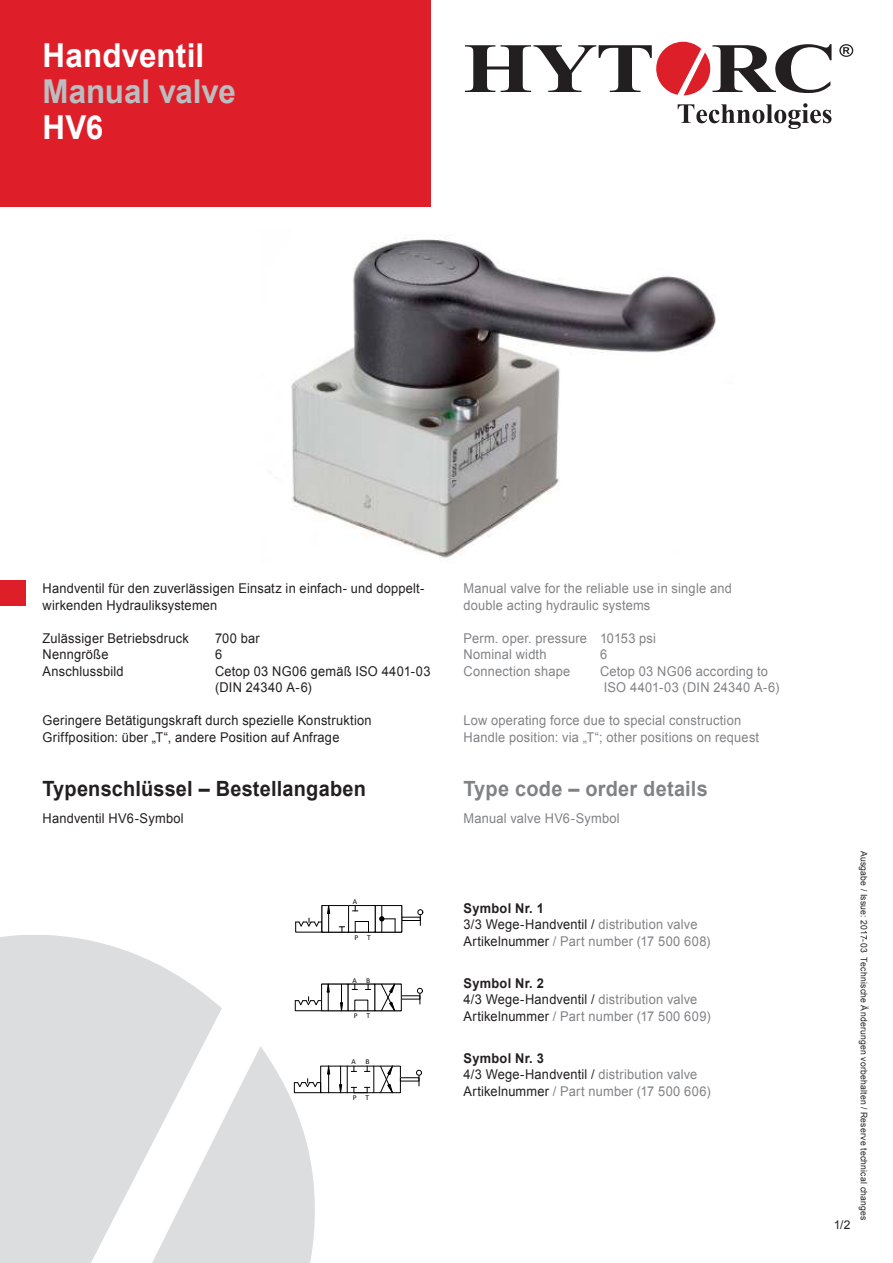
<style>
.page{position:relative;width:893px;height:1263px;background:#fff}
.page>*{position:absolute;margin:0;border:0;box-sizing:border-box;transform-origin:0 0}
.t1{font:700 33px "Arial";letter-spacing:.005em;color:#fff;scale:.95 1}
.t2{font:700 33px "Arial";letter-spacing:-.005em;color:#bcbdc0;scale:.95 1}
.t3{font:700 21px "Arial";letter-spacing:.01em;color:#231f20;scale:.95 1}
.t4{font:700 21px "Arial";letter-spacing:.01em;color:#808285;scale:.95 1}
.t5{font:13.5px/16.5px "Arial";letter-spacing:.015em;color:#808285;scale:.95 1}
.t6{font:13.5px/16.5px "Arial";letter-spacing:.015em;color:#231f20;scale:.95 1}
.t7{font:12px "Arial";color:#231f20}
.t8{font:9px "Arial";letter-spacing:.03em;color:#231f20;scale:.95 1}
.t9{font:7.5px "Calibri";color:#000}
.s1{font-weight:700;color:#231f20}
.s2{color:#231f20}
</style>
<div class="page">
<svg style="left:0;top:935px;width:222px;height:328px;background:#e0e1e3"></svg>
<svg style="left:39px;top:1046px;width:276px;height:217px;fill:#dcdddf"></svg>
<div style="left:0;top:580px;width:26px;height:26px;background:#de1f29"></div>
<div style="left:402px;top:917px;width:18px;height:4px;border:1px solid #000"></div>
<svg style="left:418px;top:909px;width:5px;height:16px"></svg>
<div style="left:322px;top:905px;width:27px;height:27px;border:1px solid #000"></div>
<svg style="left:295px;top:905px;width:35px;height:27px"></svg>
<div style="left:375px;top:905px;width:27px;height:27px;border:1px solid #000"></div>
<svg style="left:375px;top:905px;width:21px;height:27px"></svg>
<svg style="left:339px;top:905px;width:30px;height:27px"></svg>
<svg style="left:417px;top:988px;width:5px;height:16px"></svg>
<svg style="left:295px;top:984px;width:35px;height:27px"></svg>
<svg style="left:381px;top:984px;width:14px;height:27px"></svg>
<svg style="left:340px;top:984px;width:17px;height:27px"></svg>
<svg style="left:365px;top:984px;width:10px;height:27px"></svg>
<svg style="left:279px;top:1053px;width:143px;height:49px"></svg>
<div style="left:0;top:0;width:431px;height:207px;background:#de1f29"></div>
<svg style="left:465px;top:42px;width:366px;height:53px"></svg>
<svg style="left:839px;top:44px;width:14px;height:13px"></svg>
<svg style="left:678px;top:103px;width:153px;height:26px"></svg>
<img style="left:291px;top:236px;width:425px;height:323px">
<h1 class="t1" style="left:43px;top:43px;width:172px">Handventil</h1>
<h1 class="t2" style="left:43px;top:79px;width:205px">Manual valve</h1>
<h1 class="t1" style="left:43px;top:115px;width:66px">HV6</h1>
<p class="t6" style="left:43px;top:581px;width:403px">Handventil für den zuverlässigen Einsatz in einfach- und doppelt&shy;wirkenden Hydrauliksystemen</p>
<p class="t6" style="left:43px;top:631px;width:156px">Zulässiger Betriebsdruck</p>
<p class="t6" style="left:215px;top:631px;width:49px">700 bar</p>
<p class="t6" style="left:43px;top:647px;width:71px">Nenngröße</p>
<p class="t6" style="left:215px;top:647px;width:9px">6</p>
<p class="t6" style="left:43px;top:664px;width:87px">Anschlussbild</p>
<p class="t6" style="left:215px;top:664px;width:228px">Cetop 03 NG06 gemäß ISO 4401-03 (DIN 24340 A-6)</p>
<p class="t6" style="left:43px;top:713px;width:348px">Geringere Betätigungskraft durch spezielle Konstruktion<br>Griffposition: über „T“, andere Position auf Anfrage</p>
<h2 class="t3" style="left:43px;top:780px;width:342px">Typenschlüssel – Bestellangaben</h2>
<p class="t6" style="left:43px;top:811px;width:150px">Handventil HV6-Symbol</p>
<p class="t9" style="left:353px;top:897px;width:6px">A</p>
<p class="t9" style="left:354px;top:932px;width:18px">P T</p>
<p class="t9" style="left:352px;top:975px;width:6px">A</p>
<p class="t9" style="left:366px;top:975px;width:6px">B</p>
<p class="t9" style="left:354px;top:1011px;width:18px">P T</p>
<p class="t9" style="left:351px;top:1057px;width:6px">A</p>
<p class="t9" style="left:365px;top:1056px;width:6px">B</p>
<p class="t9" style="left:353px;top:1092px;width:18px">P T</p>
<p class="t5" style="left:463px;top:581px;width:284px">Manual valve for the reliable use in single and double acting hydraulic systems</p>
<p class="t5" style="left:463px;top:631px;width:204px">Perm. oper. pressure 10153 psi<br>Nominal width</p>
<p class="t5" style="left:600px;top:647px;width:9px">6</p>
<p class="t5" style="left:463px;top:664px;width:114px">Connection shape</p>
<p class="t5" style="left:600px;top:664px;width:190px">Cetop 03 NG06 according to<br>ISO 4401-03 (DIN 24340 A-6)</p>
<p class="t5" style="left:463px;top:713px;width:313px">Low operating force due to special construction<br>Handle position: via „T“; other positions on request</p>
<h2 class="t4" style="left:463px;top:780px;width:259px">Type code – order details</h2>
<p class="t5" style="left:463px;top:811px;width:166px">Manual valve HV6-Symbol</p>
<p class="t5" style="left:463px;top:901px;width:261px"><span class="s1">Symbol Nr. 1<br></span><span class="s2">3/3 Wege-Handventil /</span> distribution valve<br><span class="s2">Artikelnummer</span> / Part number (17 500 608)</p>
<p class="t5" style="left:463px;top:976px;width:262px"><span class="s1">Symbol Nr. 2<br></span><span class="s2">4/3 Wege-Handventil /</span> distribution valve<br><span class="s2">Artikelnummer</span> / Part number (17 500 609)</p>
<p class="t5" style="left:463px;top:1051px;width:262px"><span class="s1">Symbol Nr. 3<br></span><span class="s2">4/3 Wege-Handventil /</span> distribution valve<br><span class="s2">Artikelnummer</span> / Part number (17 500 606)</p>
<p class="t7" style="left:834px;top:1220px;width:18px">1/2</p>
<p class="t8" style="left:867px;top:851px;width:391px;rotate:90deg">Ausgabe / Issue: 2017-03 Technische Änderungen vorbehalten / Reserve technical changes</p>
</div>
